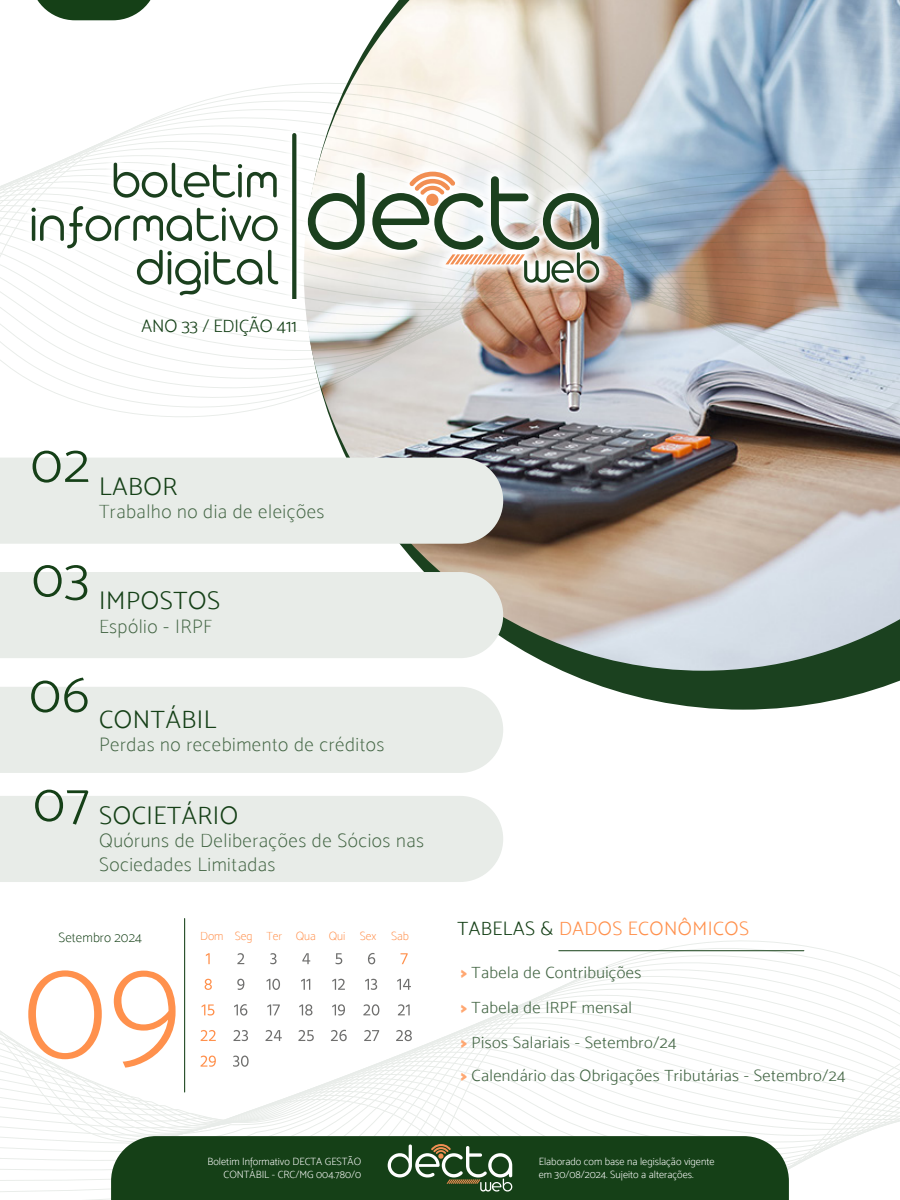
<style>
.page{position:relative;width:900px;height:1200px;background:#fff}
.page>*{position:absolute;margin:0;border:0;box-sizing:border-box;transform-origin:0 0}
.t1{font:150px "Mosk Thin 100";color:#ff914d}
.t2{font:300 54px/43.5px "Arista Pro Alternate";color:#1b401e;text-align:right}
.t3{font:54px/109.1px "Mosk Light 300";letter-spacing:.025em;color:#154017}
.t4{font:25.5px "Mosk Light 300";letter-spacing:.025em;color:#154017}
.t5{font:19.5px/23.4px "Mosk Thin 100";letter-spacing:.025em;color:#446645}
.t6{font:19.5px "Mosk Light 300";letter-spacing:.025em;color:#ff914d}
.t7{font:18px "Mosk Light 300";color:#154017}
.t8{font:16.5px "Mosk Light 300";letter-spacing:.025em;color:#446645}
.t9{font:13.5px "Mosk Thin 100";letter-spacing:.005em;color:#154017}
.t10{font:12px "Mosk Thin 100";color:#ff914d}
.t11{font:10.5px/12.6px "Mosk Extra Light 200";color:#fff;text-align:right}
.s1{color:#154017}
.s2{font-family:"Mosk Ultra Bold 900";color:#ffa771}
</style>
<div class="page">
<svg style="left:563px;top:671px;width:337px;height:39px;fill:#1b411f"></svg>
<img style="left:352px;top:0;width:548px;height:671px">
<img style="left:0;top:74px;width:900px;height:425px">
<svg style="left:0;top:933px;width:900px;height:267px"></svg>
<div style="left:111px;top:1136px;width:678px;height:64px;background:#154017"></div>
<svg style="left:37px;top:0;width:114px;height:20px"></svg>
<div style="left:0;top:572px;width:503px;height:86px;background:#e8ece8"></div>
<div style="left:0;top:458px;width:503px;height:86px;background:#e8ece8"></div>
<div style="left:0;top:687px;width:503px;height:86px;background:#e8ece8"></div>
<div style="left:0;top:796px;width:503px;height:86px;background:#e8ece8"></div>
<svg style="left:388px;top:1144px;width:124px;height:48px;background:#4c6948"></svg>
<svg style="left:23px;top:124px;width:585px;height:183px"></svg>
<svg style="left:308px;top:173px;width:57px;height:77px"></svg>
<svg style="left:372px;top:172px;width:227px;height:111px"></svg>
<svg style="left:292px;top:135px;width:4px;height:164px"></svg>
<hr style="left:559px;top:950px;width:245px;height:1px;background:#154017">
<hr style="left:184px;top:919px;width:1px;height:173px;background:#154017">
<svg style="left:206px;top:953px;width:4px;height:11px"></svg>
<svg style="left:237px;top:953px;width:7px;height:11px"></svg>
<svg style="left:270px;top:953px;width:7px;height:11px"></svg>
<svg style="left:302px;top:953px;width:8px;height:11px"></svg>
<svg style="left:336px;top:953px;width:6px;height:11px"></svg>
<svg style="left:368px;top:953px;width:7px;height:11px"></svg>
<svg style="left:401px;top:953px;width:7px;height:11px"></svg>
<svg style="left:205px;top:979px;width:7px;height:11px"></svg>
<svg style="left:237px;top:979px;width:7px;height:11px"></svg>
<svg style="left:267px;top:979px;width:13px;height:11px"></svg>
<svg style="left:301px;top:979px;width:9px;height:11px"></svg>
<svg style="left:332px;top:979px;width:13px;height:11px"></svg>
<svg style="left:365px;top:979px;width:12px;height:11px"></svg>
<svg style="left:397px;top:979px;width:14px;height:11px"></svg>
<svg style="left:202px;top:1004px;width:12px;height:12px"></svg>
<svg style="left:234px;top:1004px;width:13px;height:12px"></svg>
<svg style="left:267px;top:1004px;width:13px;height:11px"></svg>
<svg style="left:299px;top:1004px;width:13px;height:12px"></svg>
<svg style="left:332px;top:1004px;width:13px;height:12px"></svg>
<svg style="left:363px;top:1004px;width:16px;height:12px"></svg>
<svg style="left:398px;top:1004px;width:12px;height:11px"></svg>
<svg style="left:201px;top:1030px;width:15px;height:11px"></svg>
<svg style="left:233px;top:1030px;width:15px;height:11px"></svg>
<svg style="left:266px;top:1030px;width:16px;height:11px"></svg>
<svg style="left:298px;top:1030px;width:16px;height:11px"></svg>
<svg style="left:331px;top:1030px;width:16px;height:11px"></svg>
<svg style="left:364px;top:1030px;width:15px;height:11px"></svg>
<svg style="left:396px;top:1030px;width:16px;height:11px"></svg>
<svg style="left:201px;top:1056px;width:15px;height:11px"></svg>
<svg style="left:233px;top:1056px;width:16px;height:11px"></svg>
<h2 class="t2" style="left:29px;top:161px;width:251px">boletim informativo digital</h2>
<h3 class="t7" style="left:142px;top:316px;width:157px">ANO 33 / EDIÇÃO 411</h3>
<h2 class="t3" style="left:31px;top:409px;width:60px">02</h2>
<h3 class="t4" style="left:99px;top:472px;width:80px">LABOR</h3>
<h3 class="t5" style="left:99px;top:500px;width:227px">Trabalho no dia de eleições</h3>
<h2 class="t3" style="left:32px;top:523px;width:59px">03</h2>
<h3 class="t4" style="left:99px;top:586px;width:123px">IMPOSTOS</h3>
<h3 class="t5" style="left:99px;top:614px;width:115px">Espólio - IRPF</h3>
<h2 class="t3" style="left:29px;top:639px;width:62px">06<br>07</h2>
<h3 class="t4" style="left:99px;top:704px;width:119px">CONTÁBIL</h3>
<h3 class="t5" style="left:99px;top:733px;width:287px">Perdas no recebimento de créditos</h3>
<h3 class="t4" style="left:99px;top:801px;width:141px">SOCIETÁRIO</h3>
<h3 class="t5" style="left:99px;top:829px;width:326px">Quóruns de Deliberações de Sócios nas<br>Sociedades Limitadas</h3>
<p class="t9" style="left:58px;top:929px;width:85px">Setembro 2024</p>
<p class="t10" style="left:200px;top:930px;width:210px">Dom Seg Ter Qua Qui Sex Sab</p>
<h1 class="t1" style="left:22px;top:921px;width:161px">09</h1>
<h3 class="t6" style="left:458px;top:917px;width:293px"><span class="s1">TABELAS &amp;</span> DADOS ECONÔMICOS</h3>
<h3 class="t8" style="left:461px;top:963px;width:182px"><span class="s2">&gt;</span> Tabela de Contribuições</h3>
<h3 class="t8" style="left:461px;top:998px;width:173px"><span class="s2">&gt;</span> Tabela de IRPF mensal</h3>
<h3 class="t8" style="left:461px;top:1033px;width:217px"><span class="s2">&gt;</span> Pisos Salariais - Setembro/24</h3>
<h3 class="t8" style="left:461px;top:1066px;width:386px"><span class="s2">&gt;</span> Calendário das Obrigações Tributárias - Setembro/24</h3>
<p class="t11" style="left:207px;top:1155px;width:155px">Boletim Informativo DECTA GESTÃO<br>CONTÁBIL - CRC/MG 004.780/0</p>
<p class="t11" style="left:539px;top:1155px;width:177px;text-align:left">Elaborado com base na legislação vigente em 30/08/2024. Sujeito a alterações.</p>
</div>
